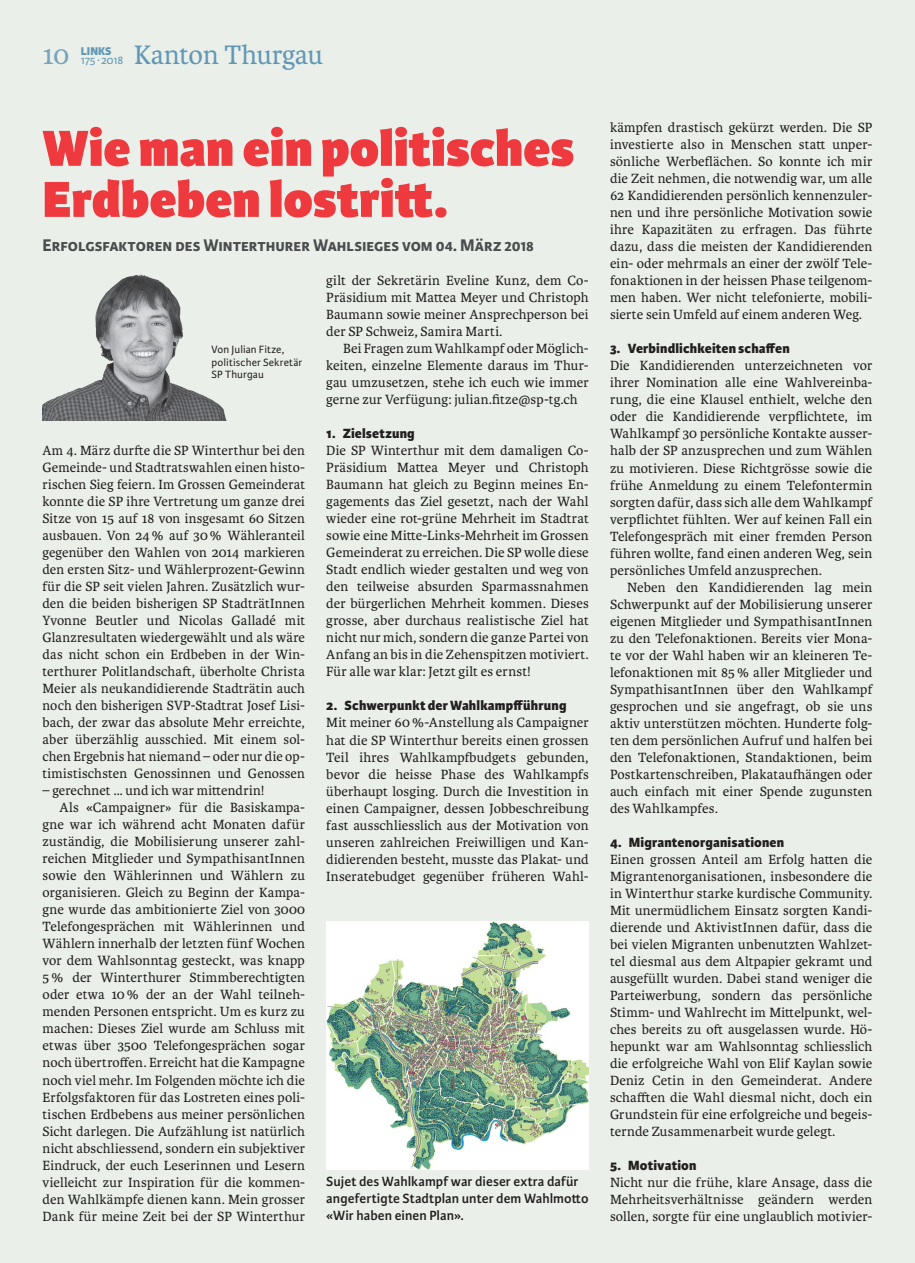
<style>
.page{position:relative;width:915px;height:1263px;background:#fff}
.page>*{position:absolute;margin:0;border:0;box-sizing:border-box;transform-origin:0 0}
.t1{font:800 54px/51px "Karmina Sans";color:#ee3a3e}
.t2{font:28.5px "Karmina";letter-spacing:-.01em;color:#6197b5}
.t3{font:28.5px "Karmina";color:#76a3bd}
.t4{font:700 18px "Karmina Sans";color:#4b4c4d}
.t5{font:14.25px/17px "Karmina";letter-spacing:.01em;color:#231f20;text-align:justify}
.t6{font:800 14.25px "Karmina Sans";letter-spacing:.01em;color:#231f20}
.t7{font:600 14.25px/17px "Karmina Sans";letter-spacing:.005em;color:#231f20}
.t8{font:12px "Karmina Sans";letter-spacing:-.02em;color:#6197b5}
.t9{font:800 12px "Karmina Sans";color:#6197b5}
.t10{font:11.25px/12.8px "Karmina Sans";letter-spacing:.01em;color:#231f20}
.s1{font-family:"Karmina Sans"}
</style>
<div class="page">
<div style="left:0;top:0;width:914px;height:1263px;background:#eaf0e9"></div>
<img style="left:43px;top:274px;width:184px;height:147px">
<img style="left:326px;top:921px;width:262px;height:248px">
<p class="t8" style="left:81px;top:53px;width:44px">175 ∙ 2018</p>
<h2 class="t2" style="left:134px;top:39px;width:190px">Kanton Thurgau</h2>
<h2 class="t3" style="left:43px;top:39px;width:28px">10</h2>
<p class="t9" style="left:81px;top:44px;width:32px">LINKS</p>
<h1 class="t1" style="left:43px;top:125px;width:533px">Wie man ein politisches<br>Erdbeben lostritt.</h1>
<p class="t4" style="left:43px;top:235px;width:492px">Erfolgsfaktoren des Winterthurer Wahlsieges vom 04. März 2018</p>
<p class="t10" style="left:211px;top:343px;width:92px">Von Julian Fitze, politischer Sekretär<br>SP Thurgau</p>
<p class="t5" style="left:43px;top:442px;width:264px">Am 4. März durfte die SP Winterthur bei den Gemeinde- und Stadtratswahlen einen histo&shy;rischen Sieg feiern. Im Grossen Gemeinderat konnte die SP ihre Vertretung um ganze drei Sitze von 15 auf 18 von insgesamt 60 Sitzen ausbauen. Von 24% auf 30% Wähleranteil gegenüber den Wahlen von 2014 markieren den ersten Sitz- und Wählerprozent-Gewinn für die SP seit vielen Jahren. Zusätzlich wur&shy;den die beiden bisherigen SP StadträtInnen Yvonne Beutler und Nicolas Galladé mit Glanzresultaten wiedergewählt und als wäre das nicht schon ein Erdbeben in der Win&shy;terthurer Politlandschaft, überholte Christa Meier als neukandidierende Stadträtin auch noch den bisherigen SVP-Stadtrat Josef Lisi&shy;bach, der zwar das absolute Mehr erreichte, aber überzählig ausschied. Mit einem sol&shy;chen Ergebnis hat niemand – oder nur die op&shy;timistischsten Genossinnen und Genossen</p>
<p class="t5" style="left:43px;top:782px;width:223px">– gerechnet … und ich war mittendrin!</p>
<p class="t5" style="left:60px;top:799px;width:247px">Als <span class="s1">«</span>Campaigner» für die Basiskampa-</p>
<p class="t5" style="left:43px;top:816px;width:264px">gne war ich während acht Monaten dafür</p>
<p class="t5" style="left:43px;top:833px;width:264px">zuständig, die Mobilisierung unserer zahl-</p>
<p class="t5" style="left:43px;top:850px;width:264px">reichen Mitglieder und SympathisantInnen</p>
<p class="t5" style="left:43px;top:867px;width:264px">sowie den Wählerinnen und Wählern zu</p>
<p class="t5" style="left:43px;top:884px;width:264px">organisieren. Gleich zu Beginn der Kampa-</p>
<p class="t5" style="left:43px;top:901px;width:264px">gne wurde das ambitionierte Ziel von 3000</p>
<p class="t5" style="left:43px;top:918px;width:264px">Telefongesprächen mit Wählerinnen und</p>
<p class="t5" style="left:43px;top:935px;width:264px">Wählern innerhalb der letzten fünf Wochen</p>
<p class="t5" style="left:43px;top:952px;width:264px">vor dem Wahlsonntag gesteckt, was knapp</p>
<p class="t5" style="left:43px;top:969px;width:264px">5% der Winterthurer Stimmberechtigten</p>
<p class="t5" style="left:43px;top:986px;width:264px">oder etwa 10% der an der Wahl teilneh-</p>
<p class="t5" style="left:43px;top:1003px;width:264px">menden Personen entspricht. Um es kurz zu</p>
<p class="t5" style="left:43px;top:1020px;width:264px">machen: Dieses Ziel wurde am Schluss mit</p>
<p class="t5" style="left:43px;top:1037px;width:264px">etwas über 3500 Telefongesprächen sogar</p>
<p class="t5" style="left:43px;top:1054px;width:264px">noch übertroffen. Erreicht hat die Kampagne</p>
<p class="t5" style="left:43px;top:1071px;width:264px">noch viel mehr. Im Folgenden möchte ich die</p>
<p class="t5" style="left:43px;top:1088px;width:264px">Erfolgsfaktoren für das Lostreten eines poli-</p>
<p class="t5" style="left:43px;top:1105px;width:264px">tischen Erdbebens aus meiner persönlichen</p>
<p class="t5" style="left:43px;top:1123px;width:264px">Sicht darlegen. Die Aufzählung ist natürlich</p>
<p class="t5" style="left:43px;top:1140px;width:264px">nicht abschliessend, sondern ein subjektiver</p>
<p class="t5" style="left:43px;top:1157px;width:264px">Eindruck, der euch Leserinnen und Lesern</p>
<p class="t5" style="left:43px;top:1174px;width:264px">vielleicht zur Inspiration für die kommen-</p>
<p class="t5" style="left:43px;top:1191px;width:264px">den Wahlkämpfe dienen kann. Mein grosser</p>
<p class="t5" style="left:43px;top:1208px;width:264px">Dank für meine Zeit bei der SP Winterthur</p>
<p class="t5" style="left:326px;top:272px;width:264px">gilt der Sekretärin Eveline Kunz, dem Co-Präsidium mit Mattea Meyer und Christoph Baumann sowie meiner Ansprechperson bei der SP Schweiz, Samira Marti.</p>
<p class="t5" style="left:326px;top:340px;width:264px;text-indent:17px">Bei Fragen zum Wahlkampf oder Möglich&shy;keiten, einzelne Elemente daraus im Thur&shy;gau umzusetzen, stehe ich euch wie immer gerne zur Verfügung: julian.fitze@sp-tg.ch</p>
<p class="t6" style="left:326px;top:425px;width:90px">1. Zielsetzung</p>
<p class="t5" style="left:326px;top:442px;width:264px">Die SP Winterthur mit dem damaligen Co-Präsidium Mattea Meyer und Christoph Baumann hat gleich zu Beginn meines En&shy;gagements das Ziel gesetzt, nach der Wahl wieder eine rot-grüne Mehrheit im Stadtrat sowie eine Mitte-Links-Mehrheit im Grossen Gemeinderat zu erreichen. Die SP wolle diese Stadt endlich wieder gestalten und weg von den teilweise absurden Sparmassnahmen der bürgerlichen Mehrheit kommen. Dieses grosse, aber durchaus realistische Ziel hat nicht nur mich, sondern die ganze Partei von Anfang an bis in die Zehenspitzen motiviert.<br>Für alle war klar: Jetzt gilt es ernst!</p>
<p class="t6" style="left:326px;top:697px;width:242px">2. Schwerpunkt der Wahlkampfführung</p>
<p class="t5" style="left:326px;top:715px;width:264px">Mit meiner 60%-Anstellung als Campaigner hat die SP Winterthur bereits einen grossen Teil ihres Wahlkampfbudgets gebunden, bevor die heisse Phase des Wahlkampfs überhaupt losging. Durch die Investition in einen Campaigner, dessen Jobbeschreibung fast ausschliesslich aus der Motivation von unseren zahlreichen Freiwilligen und Kan&shy;didierenden besteht, musste das Plakat- und Inseratebudget gegenüber früheren Wahl-</p>
<p class="t7" style="left:326px;top:1173px;width:264px">Sujet des Wahlkampf war dieser extra dafür angefertigte Stadtplan unter dem Wahlmotto «Wir haben einen Plan».</p>
<p class="t5" style="left:609px;top:119px;width:264px">kämpfen drastisch gekürzt werden. Die SP investierte also in Menschen statt unper&shy;sönliche Werbeflächen. So konnte ich mir die Zeit nehmen, die notwendig war, um alle 62 Kandidierenden persönlich kennenzuler&shy;nen und ihre persönliche Motivation sowie ihre Kapazitäten zu erfragen. Das führte dazu, dass die meisten der Kandidierenden ein- oder mehrmals an einer der zwölf Tele&shy;fonaktionen in der heissen Phase teilgenom&shy;men haben. Wer nicht telefonierte, mobili&shy;sierte sein Umfeld auf einem anderen Weg.</p>
<p class="t6" style="left:609px;top:340px;width:181px">3. Verbindlichkeiten schaffen</p>
<p class="t5" style="left:609px;top:357px;width:264px">Die Kandidierenden unterzeichneten vor ihrer Nomination alle eine Wahlvereinba&shy;rung, die eine Klausel enthielt, welche den oder die Kandidierende verpflichtete, im Wahlkampf 30 persönliche Kontakte ausser&shy;halb der SP anzusprechen und zum Wählen zu motivieren. Diese Richtgrösse sowie die frühe Anmeldung zu einem Telefontermin sorgten dafür, dass sich alle dem Wahlkampf verpflichtet fühlten. Wer auf keinen Fall ein Telefongespräch mit einer fremden Person führen wollte, fand einen anderen Weg, sein persönliches Umfeld anzusprechen.</p>
<p class="t5" style="left:609px;top:579px;width:264px;text-indent:17px">Neben den Kandidierenden lag mein Schwerpunkt auf der Mobilisierung unserer eigenen Mitglieder und SympathisantInnen zu den Telefonaktionen. Bereits vier Mona&shy;te vor der Wahl haben wir an kleineren Te&shy;lefonaktionen mit 85% aller Mitglieder und SympathisantInnen über den Wahlkampf gesprochen und sie angefragt, ob sie uns aktiv unterstützen möchten. Hunderte folg&shy;ten dem persönlichen Aufruf und halfen bei den Telefonaktionen, Standaktionen, beim Postkartenschreiben, Plakataufhängen oder auch einfach mit einer Spende zugunsten des Wahlkampfes.</p>
<p class="t6" style="left:609px;top:834px;width:176px">4. Migrantenorganisationen</p>
<p class="t5" style="left:609px;top:851px;width:264px">Einen grossen Anteil am Erfolg hatten die Migrantenorganisationen, insbesondere die in Winterthur starke kurdische Community.<br>Mit unermüdlichem Einsatz sorgten Kandi&shy;dierende und AktivistInnen dafür, dass die bei vielen Migranten unbenutzten Wahlzet&shy;tel diesmal aus dem Altpapier gekramt und ausgefüllt wurden. Dabei stand weniger die Parteiwerbung, sondern das persönliche Stimm- und Wahlrecht im Mittelpunkt, wel&shy;ches bereits zu oft ausgelassen wurde. Hö&shy;hepunkt war am Wahlsonntag schliesslich die erfolgreiche Wahl von Elif Kaylan sowie Deniz Cetin in den Gemeinderat. Andere schafften die Wahl diesmal nicht, doch ein Grundstein für eine erfolgreiche und begeis&shy;ternde Zusammenarbeit wurde gelegt.</p>
<p class="t6" style="left:609px;top:1157px;width:88px">5. Motivation</p>
<p class="t5" style="left:609px;top:1174px;width:264px">Nicht nur die frühe, klare Ansage, dass die Mehrheitsverhältnisse geändern werden sollen, sorgte für eine unglaublich motivier-</p>
</div>
